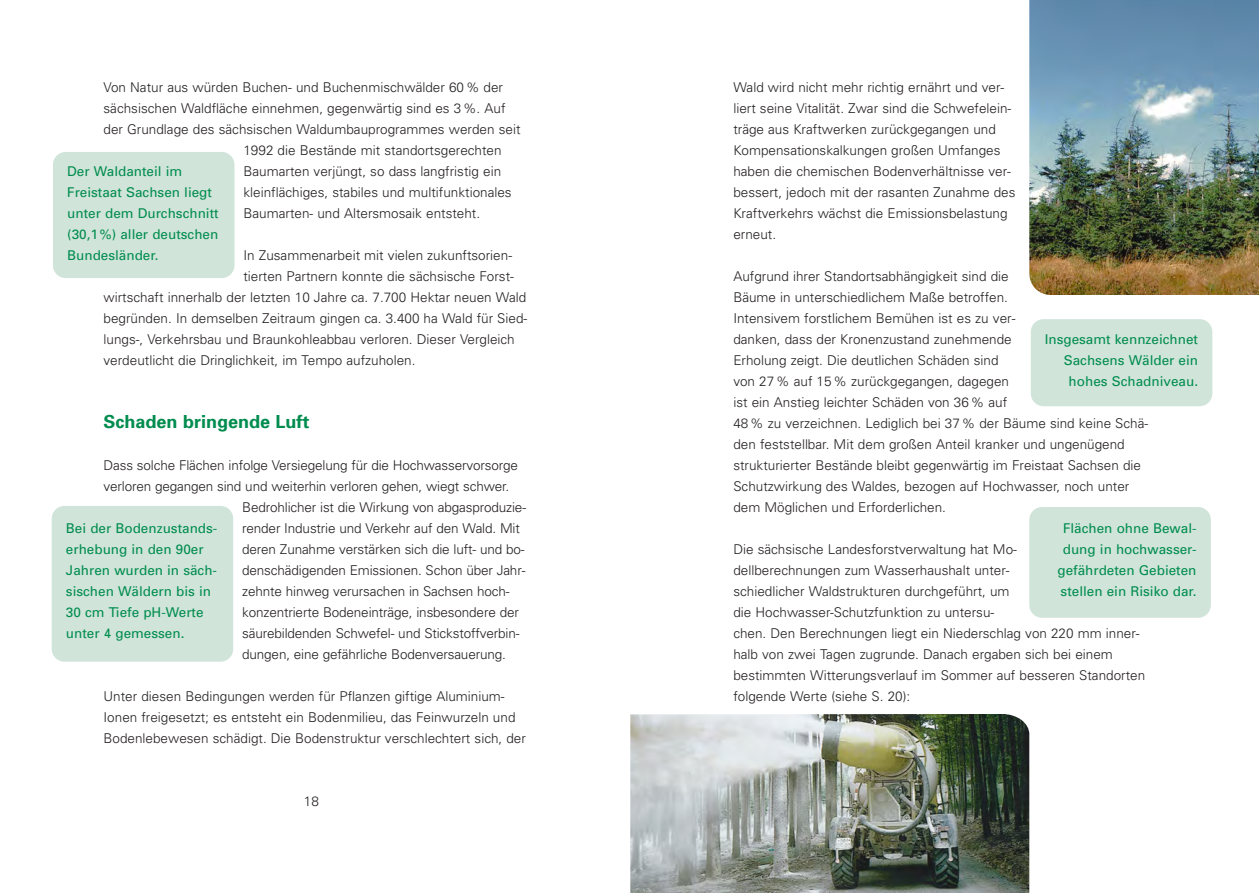
<style>
.page{position:relative;width:1259px;height:893px;background:#fff}
.page>*{position:absolute;margin:0;border:0;box-sizing:border-box;transform-origin:0 0}
.t1{font:700 18px "Univers";color:#008c4e}
.t2{font:300 13.5px/21px "Univers";color:#231f20}
.t3{font:13.5px/21px "Univers";color:#008c4e}
</style>
<div class="page">
<div style="left:53px;top:152px;width:181px;height:126px;background:#d0e4d9;border-radius:13px"></div>
<div style="left:52px;top:506px;width:181px;height:156px;background:#d0e4d9;border-radius:13px"></div>
<div style="left:1030px;top:319px;width:182px;height:87px;background:#d0e4d9;border-radius:13px"></div>
<div style="left:1029px;top:507px;width:181px;height:111px;background:#d0e4d9;border-radius:13px"></div>
<img style="left:1029px;top:0;width:230px;height:295px">
<img style="left:630px;top:714px;width:399px;height:179px">
<p class="t2" style="left:104px;top:78px;width:401px">Von Natur aus würden Buchen- und Buchenmischwälder 60 % der</p>
<p class="t2" style="left:104px;top:99px;width:403px">sächsischen Waldfläche einnehmen, gegenwärtig sind es 3 %. Auf</p>
<p class="t2" style="left:104px;top:120px;width:418px">der Grundlage des sächsischen Waldumbauprogrammes werden seit</p>
<p class="t2" style="left:243px;top:141px;width:260px">1992 die Bestände mit standortsgerechten</p>
<p class="t2" style="left:243px;top:162px;width:259px">Baumarten verjüngt, so dass langfristig ein</p>
<p class="t2" style="left:243px;top:183px;width:270px">kleinflächiges, stabiles und multifunktionales</p>
<p class="t2" style="left:243px;top:204px;width:238px">Baumarten- und Altersmosaik entsteht.</p>
<p class="t2" style="left:243px;top:246px;width:270px">In Zusammenarbeit mit vielen zukunftsorien-</p>
<p class="t2" style="left:243px;top:267px;width:272px">tierten Partnern konnte die sächsische Forst-</p>
<p class="t2" style="left:104px;top:288px;width:424px">wirtschaft innerhalb der letzten 10 Jahre ca. 7.700 Hektar neuen Wald</p>
<p class="t2" style="left:104px;top:309px;width:425px">begründen. In demselben Zeitraum gingen ca. 3.400 ha Wald für Sied-</p>
<p class="t2" style="left:104px;top:330px;width:413px">lungs-, Verkehrsbau und Braunkohleabbau verloren. Dieser Vergleich</p>
<p class="t2" style="left:104px;top:351px;width:313px">verdeutlicht die Dringlichkeit, im Tempo aufzuholen.</p>
<p class="t3" style="left:67px;top:162px;width:153px">Der Waldanteil im<br>Freistaat Sachsen liegt unter dem Durchschnitt (30,1 %) aller deutschen<br>Bundesländer.</p>
<h1 class="t1" style="left:104px;top:415px;width:207px">Schaden bringende Luft</h1>
<p class="t2" style="left:104px;top:456px;width:416px">Dass solche Flächen infolge Versiegelung für die Hochwasservorsorge</p>
<p class="t2" style="left:104px;top:477px;width:407px">verloren gegangen sind und weiterhin verloren gehen, wiegt schwer.</p>
<p class="t2" style="left:242px;top:498px;width:285px">Bedrohlicher ist die Wirkung von abgasproduzie-</p>
<p class="t2" style="left:242px;top:519px;width:279px">render Industrie und Verkehr auf den Wald. Mit</p>
<p class="t2" style="left:242px;top:540px;width:284px">deren Zunahme verstärken sich die luft- und bo-</p>
<p class="t2" style="left:242px;top:561px;width:285px">denschädigenden Emissionen. Schon über Jahr-</p>
<p class="t2" style="left:242px;top:582px;width:269px">zehnte hinweg verursachen in Sachsen hoch-</p>
<p class="t2" style="left:242px;top:603px;width:278px">konzentrierte Bodeneinträge, insbesondere der</p>
<p class="t2" style="left:242px;top:624px;width:279px">säurebildenden Schwefel- und Stickstoffverbin-</p>
<p class="t2" style="left:242px;top:645px;width:265px">dungen, eine gefährliche Bodenversauerung.</p>
<p class="t2" style="left:104px;top:687px;width:424px">Unter diesen Bedingungen werden für Pflanzen giftige Aluminium-<br>Ionen freigesetzt; es entsteht ein Bodenmilieu, das Feinwurzeln und<br>Bodenlebewesen schädigt. Die Bodenstruktur verschlechtert sich, der</p>
<p class="t3" style="left:66px;top:519px;width:153px">Bei der Bodenzustands&shy;erhebung in den 90er<br>Jahren wurden in säch&shy;sischen Wäldern bis in<br>30 cm Tiefe pH-Werte unter 4 gemessen.</p>
<p class="t2" style="left:304px;top:792px;width:17px">18</p>
<p class="t2" style="left:733px;top:78px;width:284px">Wald wird nicht mehr richtig ernährt und ver&shy;liert seine Vitalität. Zwar sind die Schwefelein&shy;träge aus Kraftwerken zurückgegangen und Kompensationskalkungen großen Umfanges haben die chemischen Bodenverhältnisse ver&shy;bessert, jedoch mit der rasanten Zunahme des Kraftverkehrs wächst die Emissionsbelastung erneut.</p>
<p class="t2" style="left:733px;top:267px;width:416px">Aufgrund ihrer Standortsabhängigkeit sind die<br>Bäume in unterschiedlichem Maße betroffen.<br>Intensivem forstlichem Bemühen ist es zu ver-<br>danken, dass der Kronenzustand zunehmende<br>Erholung zeigt. Die deutlichen Schäden sind<br>von 27 % auf 15 % zurückgegangen, dagegen<br>ist ein Anstieg leichter Schäden von 36 % auf<br>48 % zu verzeichnen. Lediglich bei 37 % der Bäume sind keine Schä&shy;den feststellbar. Mit dem großen Anteil kranker und ungenügend strukturierter Bestände bleibt gegenwärtig im Freistaat Sachsen die Schutzwirkung des Waldes, bezogen auf Hochwasser, noch unter dem Möglichen und Erforderlichen.</p>
<p class="t2" style="left:733px;top:540px;width:413px">Die sächsische Landesforstverwaltung hat Mo-<br>dellberechnungen zum Wasserhaushalt unter-<br>schiedlicher Waldstrukturen durchgeführt, um<br>die Hochwasser-Schutzfunktion zu untersu-<br>chen. Den Berechnungen liegt ein Niederschlag von 220 mm inner&shy;halb von zwei Tagen zugrunde. Danach ergaben sich bei einem bestimmten Witterungsverlauf im Sommer auf besseren Standorten folgende Werte (siehe S. 20):</p>
<p class="t3" style="left:1044px;top:330px;width:155px;text-align:right">Insgesamt kennzeichnet<br>Sachsens Wälder ein hohes Schadniveau.</p>
<p class="t3" style="left:1057px;top:519px;width:141px;text-align:center">Flächen ohne Bewal&shy;dung in hochwasser&shy;gefährdeten Gebieten stellen ein Risiko dar.</p>
</div>
